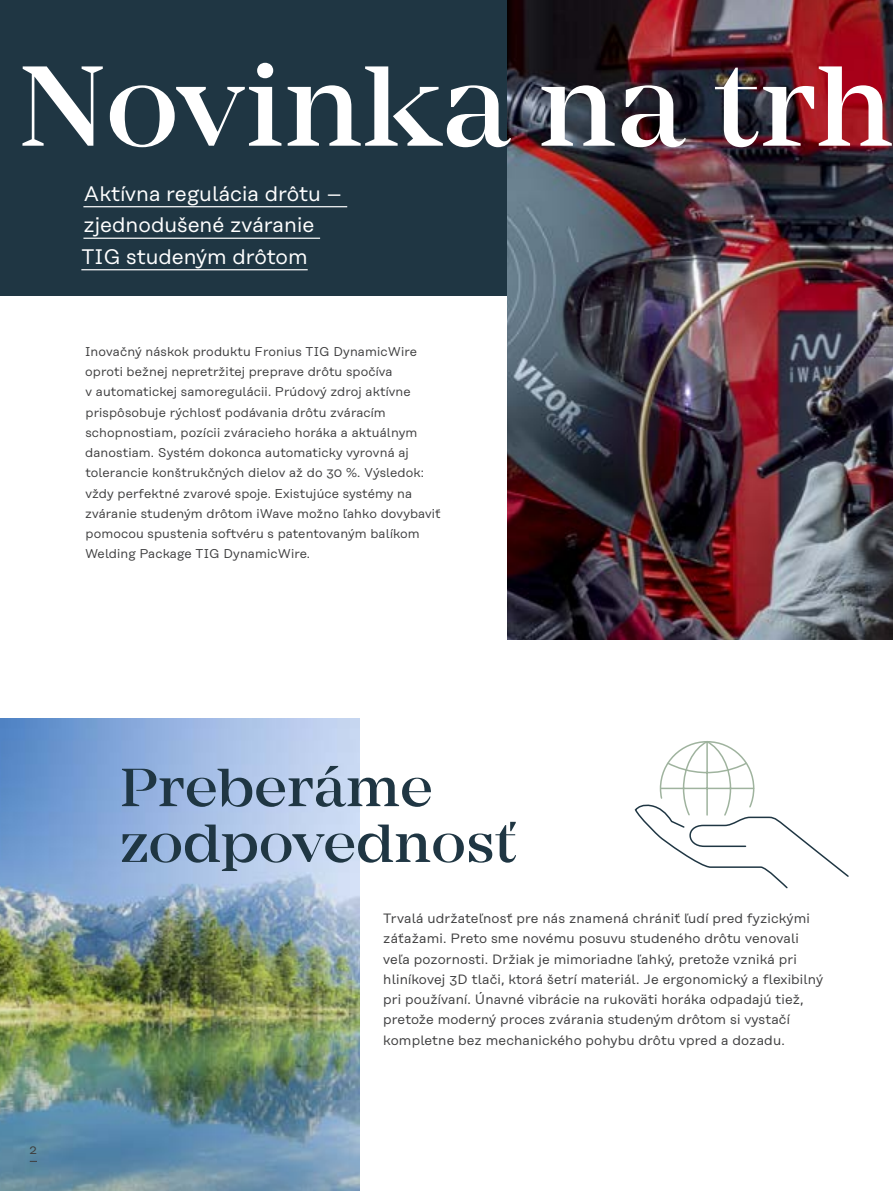
<style>
.page{position:relative;width:893px;height:1191px;background:#fff}
.page>*{position:absolute;margin:0;border:0;box-sizing:border-box;transform-origin:0 0}
.t1{font:500 118.2px "Mirador";color:#fff}
.t2{font:500 55.8px/55.8px "Mirador";color:#1f3643}
.t3{font:21px/31.5px "Rational Text";color:#fff}
.t4{font:13.5px/20.2px "Rational Text";letter-spacing:.01em;color:#3e3e3f}
.t5{font:12.75px/20.2px "Rational Text";letter-spacing:.01em;color:#3e3e3f}
</style>
<div class="page">
<div style="left:0;top:0;width:561px;height:295px;background:#1f3643"></div>
<img style="left:507px;top:0;width:386px;height:639px">
<img style="left:0;top:718px;width:359px;height:473px">
<svg style="left:634px;top:741px;width:215px;height:148px"></svg>
<hr style="left:83px;top:206px;width:264px;height:1px;background:#fff">
<hr style="left:83px;top:238px;width:237px;height:1px;background:#fff">
<hr style="left:81px;top:269px;width:227px;height:1px;background:#fff">
<h1 class="t1" style="left:19px;top:37px;width:877px">Novinka na trh</h1>
<h3 class="t3" style="left:81px;top:178px;width:262px">Aktívna regulácia drôtu – zjednodušené zváranie<br>TIG studeným drôtom</h3>
<p class="t5" style="left:85px;top:341px;width:357px">Inovačný náskok produktu Fronius TIG DynamicWire oproti bežnej nepretržitej preprave drôtu spočíva<br>v automatickej samoregulácii. Prúdový zdroj aktívne prispôsobuje rýchlosť podávania drôtu zváracím schopnostiam, pozícii zváracieho horáka a aktuálnym danostiam. Systém dokonca automaticky vyrovná aj tolerancie konštrukčných dielov až do 30 %. Výsledok: vždy perfektné zvarové spoje. Existujúce systémy na zváranie studeným drôtom iWave možno ľahko dovybaviť pomocou spustenia softvéru s patentovaným balíkom Welding Package TIG DynamicWire.</p>
<h2 class="t2" style="left:120px;top:760px;width:398px">Preberáme zodpovednosť</h2>
<p class="t5" style="left:30px;top:1139px;width:9px">2</p>
<p class="t4" style="left:383px;top:908px;width:441px">Trvalá udržateľnosť pre nás znamená chrániť ľudí pred fyzickými záťažami. Preto sme novému posuvu studeného drôtu venovali veľa pozornosti. Držiak je mimoriadne ľahký, pretože vzniká pri hliníkovej 3D tlači, ktorá šetrí materiál. Je ergonomický a flexibilný pri používaní. Únavné vibrácie na rukoväti horáka odpadajú tiež, pretože moderný proces zvárania studeným drôtom si vystačí kompletne bez mechanického pohybu drôtu vpred a dozadu.</p>
</div>
